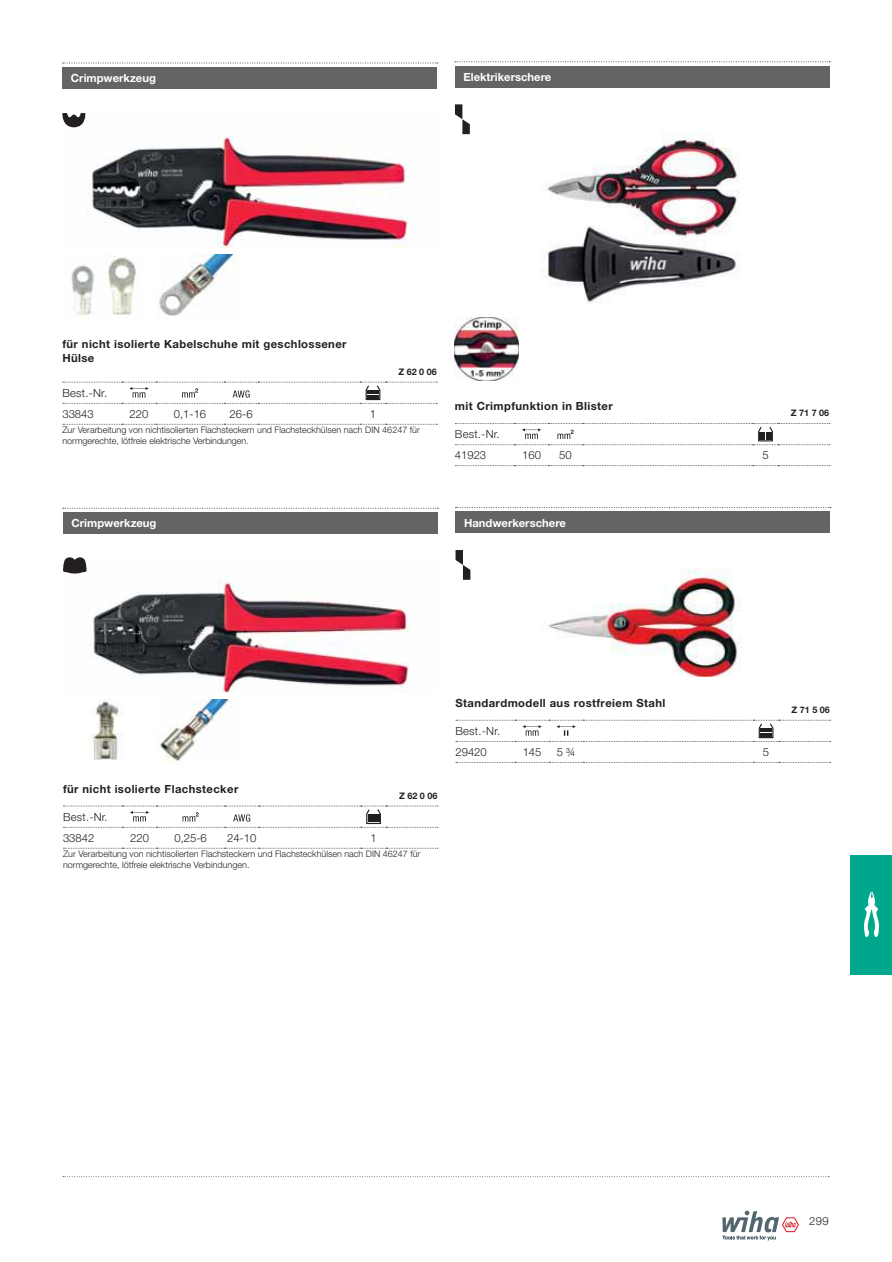
<style>
.page{position:relative;width:892px;height:1262px;background:#fff}
.page>*{position:absolute;margin:0;border:0;box-sizing:border-box;transform-origin:0 0}
.t1{font:700 11.25px/14.2px "Helvetica Neue LT Pro";letter-spacing:.035em;color:#231f20}
.t2{font:300 11.25px/21px "Helvetica Neue LT Pro";color:#231f20}
.t3{font:700 11.25px "Helvetica Neue LT Pro";color:#fff}
.t4{font:300 11.25px "Helvetica Neue LT Pro";color:#221f1f}
.t5{font:300 9px/11.2px "Helvetica Neue LT Pro";color:#231f20}
.t6{font:700 9px "Helvetica Neue LT Pro";color:#231f20}
</style>
<div class="page">
<div style="left:850px;top:855px;width:42px;height:119px;background:#00a78d"></div>
<svg style="left:864px;top:891px;width:15px;height:46px"></svg>
<img style="left:62px;top:113px;width:346px;height:134px">
<img style="left:71px;top:256px;width:68px;height:62px">
<img style="left:159px;top:254px;width:76px;height:62px">
<svg style="left:62px;top:114px;width:23px;height:14px"></svg>
<img style="left:88px;top:575px;width:321px;height:117px">
<img style="left:91px;top:699px;width:28px;height:61px">
<img style="left:160px;top:699px;width:69px;height:64px">
<svg style="left:63px;top:557px;width:24px;height:17px"></svg>
<img style="left:462px;top:131px;width:278px;height:172px">
<img style="left:455px;top:317px;width:63px;height:64px">
<svg style="left:455px;top:104px;width:15px;height:30px"></svg>
<img style="left:463px;top:568px;width:278px;height:108px">
<svg style="left:455px;top:550px;width:15px;height:29px"></svg>
<svg style="left:722px;top:1210px;width:77px;height:30px"></svg>
<svg style="left:62px;top:62px;width:376px;height:2px"></svg>
<div style="left:62px;top:67px;width:375px;height:21px;background:#636466"></div>
<svg style="left:63px;top:424px;width:374px;height:1px"></svg>
<svg style="left:63px;top:382px;width:374px;height:22px"></svg>
<svg style="left:63px;top:507px;width:375px;height:1px"></svg>
<div style="left:63px;top:512px;width:374px;height:21px;background:#636466"></div>
<svg style="left:63px;top:847px;width:375px;height:1px"></svg>
<svg style="left:63px;top:805px;width:375px;height:22px"></svg>
<svg style="left:455px;top:61px;width:375px;height:1px"></svg>
<div style="left:455px;top:66px;width:374px;height:21px;background:#636466"></div>
<svg style="left:455px;top:465px;width:375px;height:1px"></svg>
<svg style="left:455px;top:423px;width:375px;height:22px"></svg>
<svg style="left:455px;top:507px;width:375px;height:1px"></svg>
<div style="left:455px;top:511px;width:374px;height:22px;background:#636466"></div>
<svg style="left:456px;top:762px;width:374px;height:1px"></svg>
<svg style="left:456px;top:719px;width:374px;height:23px"></svg>
<p class="t3" style="left:71px;top:74px;width:86px">Crimpwerkzeug</p>
<p class="t3" style="left:463px;top:73px;width:89px">Elektrikerschere</p>
<p class="t1" style="left:62px;top:337px;width:286px">für nicht isolierte Kabelschuhe mit geschlossener<br>Hülse</p>
<p class="t6" style="left:398px;top:368px;width:40px">Z 62 0 06</p>
<p class="t2" style="left:62px;top:383px;width:46px">Best.-Nr.<br>33843</p>
<p class="t2" style="left:130px;top:404px;width:20px">220</p>
<p class="t2" style="left:174px;top:404px;width:34px">0,1-16</p>
<p class="t2" style="left:230px;top:404px;width:24px">26-6</p>
<p class="t2" style="left:370px;top:404px;width:8px">1</p>
<p class="t5" style="left:62px;top:425px;width:359px">Zur Verarbeitung von nichtisolierten Flachsteckern und Flachsteckhülsen nach DIN 46247 für normgerechte, lötfreie elektrische Verbindungen.</p>
<p class="t1" style="left:455px;top:400px;width:159px">mit Crimpfunktion in Blister</p>
<p class="t2" style="left:455px;top:424px;width:46px">Best.-Nr.<br>41923</p>
<p class="t2" style="left:522px;top:446px;width:20px">160</p>
<p class="t2" style="left:559px;top:446px;width:14px">50</p>
<p class="t2" style="left:762px;top:446px;width:8px">5</p>
<p class="t6" style="left:791px;top:409px;width:40px">Z 71 7 06</p>
<p class="t3" style="left:71px;top:519px;width:86px">Crimpwerkzeug</p>
<p class="t3" style="left:464px;top:518px;width:103px">Handwerkerschere</p>
<p class="t1" style="left:63px;top:782px;width:177px">für nicht isolierte Flachstecker</p>
<p class="t6" style="left:399px;top:792px;width:40px">Z 62 0 06</p>
<p class="t2" style="left:63px;top:807px;width:46px">Best.-Nr.<br>33842</p>
<p class="t2" style="left:130px;top:828px;width:20px">220</p>
<p class="t2" style="left:174px;top:828px;width:34px">0,25-6</p>
<p class="t2" style="left:227px;top:828px;width:31px">24-10</p>
<p class="t2" style="left:370px;top:828px;width:8px">1</p>
<p class="t5" style="left:63px;top:848px;width:359px">Zur Verarbeitung von nichtisolierten Flachsteckern und Flachsteckhülsen nach DIN 46247 für normgerechte, lötfreie elektrische Verbindungen.</p>
<p class="t1" style="left:455px;top:696px;width:211px">Standardmodell aus rostfreiem Stahl</p>
<p class="t2" style="left:455px;top:721px;width:46px">Best.-Nr.<br>29420</p>
<p class="t2" style="left:522px;top:742px;width:20px">145</p>
<p class="t2" style="left:556px;top:742px;width:20px">5 ¾</p>
<p class="t2" style="left:763px;top:742px;width:8px">5</p>
<p class="t6" style="left:791px;top:706px;width:40px">Z 71 5 06</p>
<p class="t4" style="left:809px;top:1216px;width:21px">299</p>
</div>
